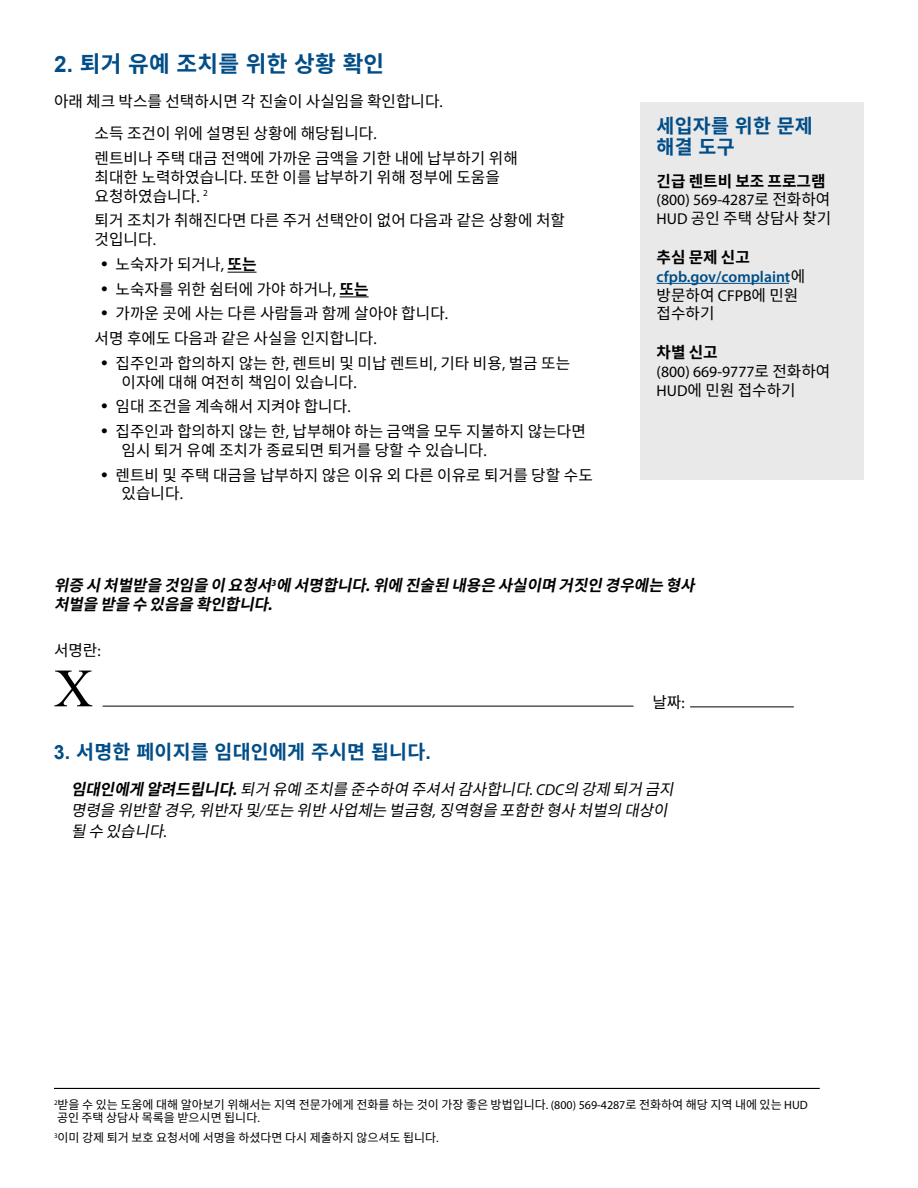
<style>
.page{position:relative;width:918px;height:1188px;background:#fff}
.page>*{position:absolute;margin:0;border:0;box-sizing:border-box;transform-origin:0 0}
.H2_big{font:700 22.5px "Noto Sans CJ Kkr";letter-spacing:.01em;color:#004d87}
.t1{font:700 19.5px/21px "Noto Sans CJ Kkr";letter-spacing:.01em;color:#004d87}
.List_1_Paragraph{font:15.75px/18.8px "Noto Sans CJ Kkr";letter-spacing:.005em;color:#000}
.t2{font:italic 15.75px/21px "Noto Sans CJ Kkr";color:#000}
.t3{font:15.75px/18.8px "Myriad Pro";color:#000}
.t4{font:italic 700 15.75px/18.8px "Noto Sans CJ Kkr";color:#000}
.t5{font:600 15.75px/18.8px "Myriad Pro";color:#004d87}
.Footnote_text{font:12px/13.5px "Noto Sans CJ Kkr";color:#000}
.s1{font-family:"Arial"}
.s2{font-family:"Myriad Pro"}
.s3{font-family:"Myriad Pro";font-size:23.7px}
.s4{font-weight:700}
.s5{font-family:"Noto Sans CJ Kkr";font-weight:700}
.s6{font-family:"Noto Sans CJ Kkr"}
.s7{font-family:"Noto Sans CJ Kkr";font-weight:700;color:#000}
.s8{font-family:"Noto Sans CJ Kkr";font-weight:400;color:#000}
.s9{font-weight:400;color:#000}
.s10{font-family:"Myriad Pro";font-weight:700}
</style>
<div class="page">
<hr style="left:227px;top:272px;width:30px;height:1px;background:#000">
<svg style="left:340px;top:297px;width:29px;height:1px"></svg>
<hr style="left:103px;top:706px;width:531px;height:1px;background:#000">
<hr style="left:690px;top:706px;width:104px;height:1px;background:#000">
<hr style="left:54px;top:1088px;width:766px;height:1px;background:#000">
<div style="left:640px;top:102px;width:224px;height:378px;background:#e9e9ea"></div>
<hr style="left:657px;top:283px;width:132px;height:1px;background:#004d87">
<svg style="left:54px;top:671px;width:38px;height:35px"></svg>
<h2 class="H2_big" style="left:54px;top:51px;width:332px"><span class="s1">2.</span> 퇴거 유예 조치를 위한 상황 확인</h2>
<p class="List_1_Paragraph" style="left:54px;top:92px;width:390px">아래 체크 박스를 선택하시면 각 진술이 사실임을 확인합니다<span class="s2">.</span></p>
<p class="List_1_Paragraph" style="left:94px;top:124px;width:284px">소득 조건이 위에 설명된 상황에 해당됩니다<span class="s2">.</span></p>
<p class="List_1_Paragraph" style="left:94px;top:149px;width:425px">렌트비나 주택 대금 전액에 가까운 금액을 기한 내에 납부하기 위해 최대한 노력하였습니다<span class="s2">.</span> 또한 이를 납부하기 위해 정부에 도움을 요청하였습니다<span class="s2">.</span> <sup>2</sup></p>
<p class="List_1_Paragraph" style="left:94px;top:211px;width:472px">퇴거 조치가 취해진다면 다른 주거 선택안이 없어 다음과 같은 상황에 처할 것입니다<span class="s2">.</span></p>
<p class="List_1_Paragraph" style="left:101px;top:255px;width:157px"><span class="s3">•</span> 노숙자가 되거나<span class="s2">,</span> <span class="s4">또는</span></p>
<p class="List_1_Paragraph" style="left:101px;top:280px;width:269px"><span class="s3">•</span> 노숙자를 위한 쉼터에 가야 하거나<span class="s2">,</span> <span class="s4">또는</span></p>
<p class="List_1_Paragraph" style="left:101px;top:304px;width:348px"><span class="s3">•</span> 가까운 곳에 사는 다른 사람들과 함께 살아야 합니다<span class="s2">.</span></p>
<p class="List_1_Paragraph" style="left:94px;top:329px;width:284px">서명 후에도 다음과 같은 사실을 인지합니다<span class="s2">.</span></p>
<p class="List_1_Paragraph" style="left:121px;top:354px;width:450px;text-indent:-20px"><span class="s3">•</span> 집주인과 합의하지 않는 한<span class="s2">,</span> 렌트비 및 미납 렌트비<span class="s2">,</span> 기타 비용<span class="s2">,</span> 벌금 또는 이자에 대해 여전히 책임이 있습니다<span class="s2">.</span></p>
<p class="List_1_Paragraph" style="left:101px;top:397px;width:251px"><span class="s3">•</span> 임대 조건을 계속해서 지켜야 합니다<span class="s2">.</span></p>
<p class="List_1_Paragraph" style="left:121px;top:422px;width:466px;text-indent:-20px"><span class="s3">•</span> 집주인과 합의하지 않는 한<span class="s2">,</span> 납부해야 하는 금액을 모두 지불하지 않는다면 임시 퇴거 유예 조치가 종료되면 퇴거를 당할 수 있습니다<span class="s2">.</span></p>
<p class="List_1_Paragraph" style="left:121px;top:466px;width:473px;text-indent:-20px"><span class="s3">•</span> 렌트비 및 주택 대금을 납부하지 않은 이유 외 다른 이유로 퇴거를 당할 수도 있습니다<span class="s2">.</span></p>
<h2 class="t1" style="left:657px;top:116px;width:158px">세입자를 위한 문제 해결 도구</h2>
<p class="t3" style="left:657px;top:172px;width:176px"><span class="s5">긴급 렌트비 보조 프로그램 </span>(800) 569-4287<span class="s6">로 전화하여<br></span>HUD <span class="s6">공인 주택 상담사 찾기</span></p>
<p class="t5" style="left:657px;top:248px;width:150px"><span class="s7">추심 문제 신고 </span>cfpb.gov/complaint<span class="s8">에 방문하여</span> <span class="s9">CFPB</span><span class="s8">에 민원 접수하기</span></p>
<p class="t3" style="left:657px;top:343px;width:175px"><span class="s5">차별 신고<br></span>(800) 669-9777<span class="s6">로 전화하여<br></span>HUD<span class="s6">에 민원 접수하기</span></p>
<p class="t4" style="left:54px;top:577px;width:650px">위증 시 처벌받을 것임을 이 요청서<sup>3</sup> 에 서명합니다<span class="s2">.</span> 위에 진술된 내용은 사실이며 거짓인 경우에는 형사 처벌을 받을 수 있음을 확인합니다<span class="s2">.</span></p>
<p class="List_1_Paragraph" style="left:54px;top:641px;width:48px">서명란<span class="s2">:</span></p>
<p class="List_1_Paragraph" style="left:652px;top:694px;width:34px">날짜<span class="s2">:</span></p>
<h2 class="t1" style="left:54px;top:741px;width:379px"><span class="s1">3.</span> 서명한 페이지를 임대인에게 주시면 됩니다<span class="s1">.</span></h2>
<p class="t2" style="left:71px;top:779px;width:612px"><span class="s4">임대인에게 알려드립니다</span><span class="s10">.</span> 퇴거 유예 조치를 준수하여 주셔서 감사합니다<span class="s2">. CD C</span>의 강제 퇴거 금지 명령을 위반할 경우<span class="s2">,</span> 위반자 및<span class="s2">/</span>또는 위반 사업체는 벌금형<span class="s2">,</span> 징역형을 포함한 형사 처벌의 대상이 될 수 있습니다<span class="s2">.</span></p>
<p class="Footnote_text" style="left:54px;top:1098px;width:755px"><sup>2</sup>받을 수 있는 도움에 대해 알아보기 위해서는 지역 전문가에게 전화를 하는 것이 가장 좋은 방법입니다<span class="s2">. (800) 569-4287</span>로 전화하여 해당 지역 내에 있는 <span class="s2">HUD </span>공인 주택 상담사 목록을 받으시면 됩니다<span class="s2">.</span></p>
<p class="Footnote_text" style="left:54px;top:1131px;width:386px"><sup>3</sup>이미 강제 퇴거 보호 요청서에 서명을 하셨다면 다시 제출하지 않으셔도 됩니다<span class="s2">.</span></p>
</div>
